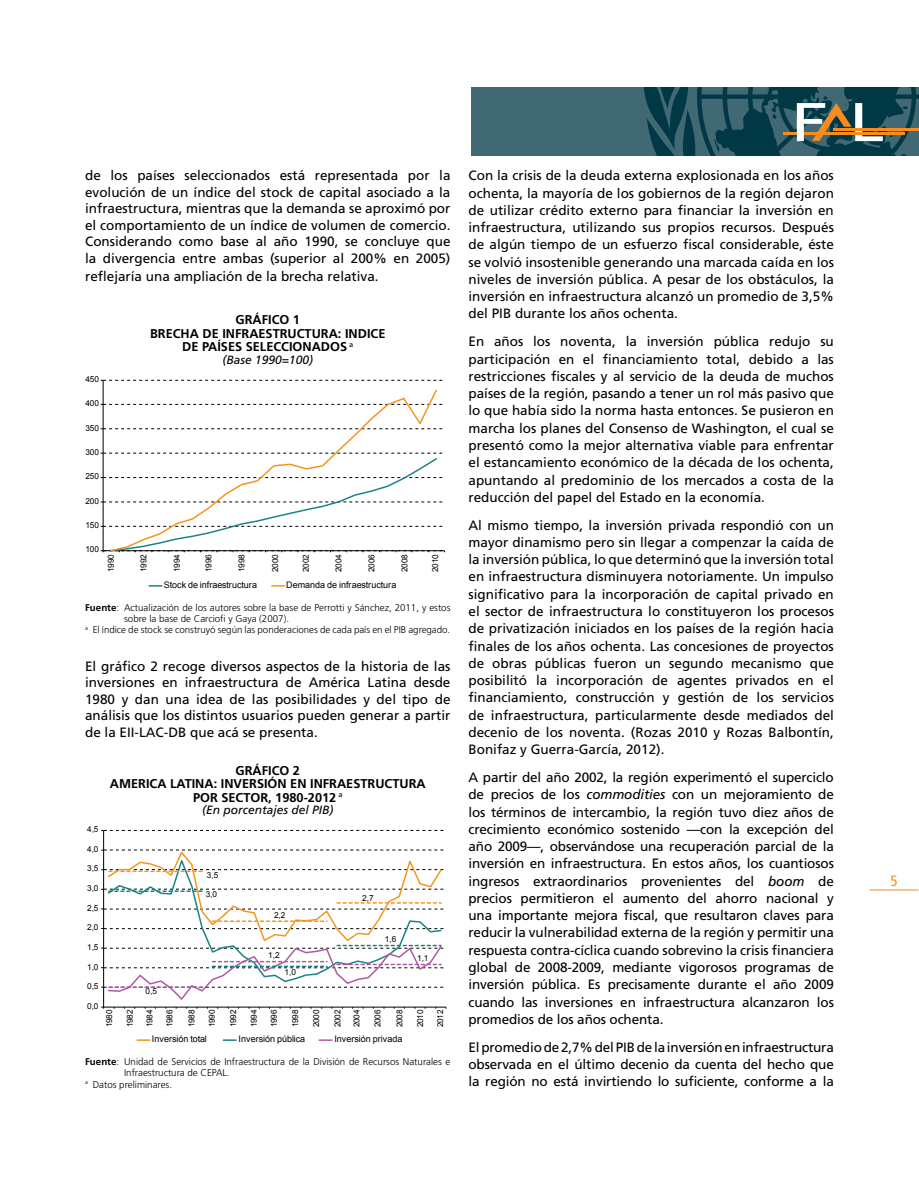
<style>
.page{position:relative;width:919px;height:1183px;background:#fff}
.page>*{position:absolute;margin:0;border:0;box-sizing:border-box;transform-origin:0 0}
.t1{font:condensed 15px "Frutiger";color:#f68b1f}
.t2{font:13.5px/17.2px "Frutiger";color:#000;text-align:justify}
.t3{font:700 12.75px/13.5px "Frutiger";color:#000;text-align:center}
.t4{font:italic 12px "Frutiger";color:#000}
.t5{font:300 9.75px "Frutiger";color:#000}
.t6{font:9px "Arial";color:#000}
.t7{font:8.25px "Arial";letter-spacing:-.025em;color:#000}
.s1{font-weight:700}
.s2{font-style:italic}
</style>
<div class="page">
<div style="left:471px;top:87px;width:447px;height:68px;background:#406974"></div>
<svg style="left:644px;top:87px;width:274px;height:68px"></svg>
<hr style="left:869px;top:889px;width:49px;height:1px;background:#f68b1f">
<hr style="left:103px;top:380px;width:1px;height:170px;background:#000">
<svg style="left:101px;top:380px;width:342px;height:1px"></svg>
<svg style="left:101px;top:452px;width:344px;height:100px"></svg>
<svg style="left:109px;top:389px;width:329px;height:163px"></svg>
<svg style="left:149px;top:585px;width:13px;height:1px"></svg>
<svg style="left:272px;top:585px;width:12px;height:1px"></svg>
<hr style="left:103px;top:830px;width:1px;height:176px;background:#000">
<svg style="left:101px;top:830px;width:343px;height:1px"></svg>
<svg style="left:101px;top:849px;width:345px;height:159px"></svg>
<svg style="left:137px;top:1039px;width:13px;height:1px"></svg>
<svg style="left:223px;top:1039px;width:13px;height:1px"></svg>
<svg style="left:319px;top:1039px;width:13px;height:1px"></svg>
<p class="t2" style="left:85px;top:167px;width:367px;line-height:16.5px">de los países seleccionados está representada por la evolución de un índice del stock de capital asociado a la infraestructura, mientras que la demanda se aproximó por el comportamiento de un índice de volumen de comercio.<br>Considerando como base al año 1990, se concluye que la divergencia entre ambas (superior al 200% en 2005)</p>
<p class="t2" style="left:85px;top:267px;width:295px">reflejaría una ampliación de la brecha relativa.</p>
<p class="t3" style="left:150px;top:313px;width:237px">GRÁFICO 1<br>BRECHA DE INFRAESTRUCTURA: INDICE<br>DE PAÍSES SELECCIONADOS <sup>a</sup></p>
<p class="t4" style="left:222px;top:353px;width:92px">(Base 1990=100)</p>
<p class="t7" style="left:85px;top:373px;width:15px">450</p>
<p class="t7" style="left:85px;top:398px;width:15px">400</p>
<p class="t7" style="left:85px;top:422px;width:15px">350</p>
<p class="t7" style="left:85px;top:446px;width:15px">300</p>
<p class="t7" style="left:85px;top:471px;width:15px">250</p>
<p class="t7" style="left:85px;top:495px;width:15px">200</p>
<p class="t7" style="left:85px;top:519px;width:15px">150</p>
<p class="t7" style="left:85px;top:544px;width:15px">100</p>
<p class="t7" style="left:105px;top:572px;width:20px;rotate:-90deg">1990</p>
<p class="t7" style="left:138px;top:572px;width:20px;rotate:-90deg">1992</p>
<p class="t7" style="left:171px;top:572px;width:20px;rotate:-90deg">1994</p>
<p class="t7" style="left:203px;top:572px;width:20px;rotate:-90deg">1996</p>
<p class="t7" style="left:236px;top:572px;width:20px;rotate:-90deg">1998</p>
<p class="t7" style="left:270px;top:572px;width:20px;rotate:-90deg">2000</p>
<p class="t7" style="left:300px;top:572px;width:20px;rotate:-90deg">2002</p>
<p class="t7" style="left:333px;top:572px;width:20px;rotate:-90deg">2004</p>
<p class="t7" style="left:366px;top:572px;width:20px;rotate:-90deg">2006</p>
<p class="t7" style="left:399px;top:572px;width:20px;rotate:-90deg">2008</p>
<p class="t7" style="left:429px;top:572px;width:20px;rotate:-90deg">2010</p>
<p class="t6" style="left:164px;top:578px;width:95px">Stock de infraestructura</p>
<p class="t6" style="left:286px;top:578px;width:111px">Demanda de infraestructura</p>
<p class="t5" style="left:85px;top:601px;width:367px"><span class="s1">Fuente</span>: Actualización de los autores sobre la base de Perrotti y Sánchez, 2011, y estos</p>
<p class="t5" style="left:124px;top:612px;width:166px">sobre la base de Carciofi y Gaya (2007).</p>
<p class="t5" style="left:85px;top:624px;width:366px"><sup>a</sup> El índice de stock se construyó según las ponderaciones de cada país en el PIB agregado.</p>
<p class="t2" style="left:85px;top:657px;width:367px;line-height:16.5px">El gráfico 2 recoge diversos aspectos de la historia de las inversiones en infraestructura de América Latina desde 1980 y dan una idea de las posibilidades y del tipo de análisis que los distintos usuarios pueden generar a partir de la EII-LAC-DB que acá se presenta.</p>
<p class="t3" style="left:110px;top:763px;width:317px">GRÁFICO 2<br>AMERICA LATINA: INVERSIÓN EN INFRAESTRUCTURA<br>POR SECTOR, 1980-2012 <sup>a</sup></p>
<p class="t4" style="left:202px;top:803px;width:133px">(En porcentajes del PIB)</p>
<p class="t7" style="left:87px;top:823px;width:13px">4,5</p>
<p class="t7" style="left:87px;top:843px;width:13px">4,0</p>
<p class="t7" style="left:87px;top:862px;width:13px">3,5</p>
<p class="t7" style="left:87px;top:882px;width:13px">3,0</p>
<p class="t7" style="left:87px;top:902px;width:13px">2,5</p>
<p class="t7" style="left:87px;top:921px;width:13px">2,0</p>
<p class="t7" style="left:87px;top:941px;width:13px">1,5</p>
<p class="t7" style="left:87px;top:960px;width:13px">1,0</p>
<p class="t7" style="left:87px;top:980px;width:13px">0,5</p>
<p class="t7" style="left:145px;top:985px;width:13px">0,5</p>
<p class="t7" style="left:207px;top:869px;width:13px">3,5</p>
<p class="t7" style="left:206px;top:888px;width:13px">3,0</p>
<p class="t7" style="left:274px;top:909px;width:13px">2,2</p>
<p class="t7" style="left:268px;top:949px;width:13px">1,2</p>
<p class="t7" style="left:284px;top:966px;width:13px">1,0</p>
<p class="t7" style="left:362px;top:892px;width:13px">2,7</p>
<p class="t7" style="left:385px;top:933px;width:13px">1,6</p>
<p class="t7" style="left:417px;top:952px;width:13px">1,1</p>
<p class="t7" style="left:87px;top:1000px;width:13px">0,0</p>
<p class="t7" style="left:104px;top:1027px;width:19px;rotate:-90deg">1980</p>
<p class="t7" style="left:124px;top:1027px;width:19px;rotate:-90deg">1982</p>
<p class="t7" style="left:144px;top:1027px;width:19px;rotate:-90deg">1984</p>
<p class="t7" style="left:164px;top:1027px;width:19px;rotate:-90deg">1986</p>
<p class="t7" style="left:186px;top:1027px;width:19px;rotate:-90deg">1988</p>
<p class="t7" style="left:207px;top:1027px;width:19px;rotate:-90deg">1990</p>
<p class="t7" style="left:228px;top:1027px;width:19px;rotate:-90deg">1992</p>
<p class="t7" style="left:248px;top:1027px;width:19px;rotate:-90deg">1994</p>
<p class="t7" style="left:268px;top:1027px;width:19px;rotate:-90deg">1996</p>
<p class="t7" style="left:290px;top:1027px;width:19px;rotate:-90deg">1998</p>
<p class="t7" style="left:311px;top:1027px;width:19px;rotate:-90deg">2000</p>
<p class="t7" style="left:332px;top:1027px;width:19px;rotate:-90deg">2002</p>
<p class="t7" style="left:351px;top:1027px;width:19px;rotate:-90deg">2004</p>
<p class="t7" style="left:372px;top:1027px;width:19px;rotate:-90deg">2006</p>
<p class="t7" style="left:394px;top:1027px;width:19px;rotate:-90deg">2008</p>
<p class="t7" style="left:414px;top:1027px;width:19px;rotate:-90deg">2010</p>
<p class="t7" style="left:434px;top:1027px;width:19px;rotate:-90deg">2012</p>
<p class="t6" style="left:152px;top:1032px;width:56px">Inversión total</p>
<p class="t6" style="left:238px;top:1032px;width:68px">Inversión pública</p>
<p class="t6" style="left:334px;top:1032px;width:70px">Inversión privada</p>
<p class="t5" style="left:85px;top:1056px;width:367px"><span class="s1">Fuente</span>: Unidad de Servicios de Infraestructura de la División de Recursos Naturales e</p>
<p class="t5" style="left:124px;top:1067px;width:107px">Infraestructura de CEPAL.</p>
<p class="t5" style="left:85px;top:1078px;width:88px"><sup>a</sup> Datos preliminares.</p>
<p class="t2" style="left:468px;top:167px;width:367px">Con la crisis de la deuda externa explosionada en los años ochenta, la mayoría de los gobiernos de la región dejaron de utilizar crédito externo para financiar la inversión en infraestructura, utilizando sus propios recursos. Después de algún tiempo de un esfuerzo fiscal considerable, éste se volvió insostenible generando una marcada caída en los niveles de inversión pública. A pesar de los obstáculos, la inversión en infraestructura alcanzó un promedio de 3,5% del PIB durante los años ochenta.</p>
<p class="t2" style="left:468px;top:333px;width:367px">En años los noventa, la inversión pública redujo su participación en el financiamiento total, debido a las restricciones fiscales y al servicio de la deuda de muchos países de la región, pasando a tener un rol más pasivo que lo que había sido la norma hasta entonces. Se pusieron en marcha los planes del Consenso de Washington, el cual se presentó como la mejor alternativa viable para enfrentar el estancamiento económico de la década de los ochenta, apuntando al predominio de los mercados a costa de la reducción del papel del Estado en la economía.</p>
<p class="t2" style="left:468px;top:516px;width:367px">Al mismo tiempo, la inversión privada respondió con un mayor dinamismo pero sin llegar a compenzar la caída de la inversión pública, lo que determinó que la inversión total en infraestructura disminuyera notoriamente. Un impulso significativo para la incorporación de capital privado en el sector de infraestructura lo constituyeron los procesos de privatización iniciados en los países de la región hacia finales de los años ochenta. Las concesiones de proyectos de obras públicas fueron un segundo mecanismo que posibilitó la incorporación de agentes privados en el financiamiento, construcción y gestión de los servicios de infraestructura, particularmente desde mediados del decenio de los noventa. (Rozas 2010 y Rozas Balbontín, Bonifaz y Guerra-García, 2012).</p>
<p class="t2" style="left:468px;top:768px;width:367px">A partir del año 2002, la región experimentó el superciclo de precios de los <span class="s2">commodities</span> con un mejoramiento de los términos de intercambio, la región tuvo diez años de crecimiento económico sostenido —con la excepción del año 2009—, observándose una recuperación parcial de la inversión en infraestructura. En estos años, los cuantiosos ingresos extraordinarios provenientes del <span class="s2">boom</span> de precios permitieron el aumento del ahorro nacional y una importante mejora fiscal, que resultaron claves para reducir la vulnerabilidad externa de la región y permitir una respuesta contra-cíclica cuando sobrevino la crisis financiera global de 2008-2009, mediante vigorosos programas de inversión pública. Es precisamente durante el año 2009 cuando las inversiones en infraestructura alcanzaron los promedios de los años ochenta.</p>
<p class="t2" style="left:468px;top:1038px;width:367px">El promedio de 2,7% del PIB de la inversión en infraestructura observada en el último decenio da cuenta del hecho que la región no está invirtiendo lo suficiente, conforme a la</p>
<p class="t1" style="left:890px;top:871px;width:9px">5</p>
</div>
